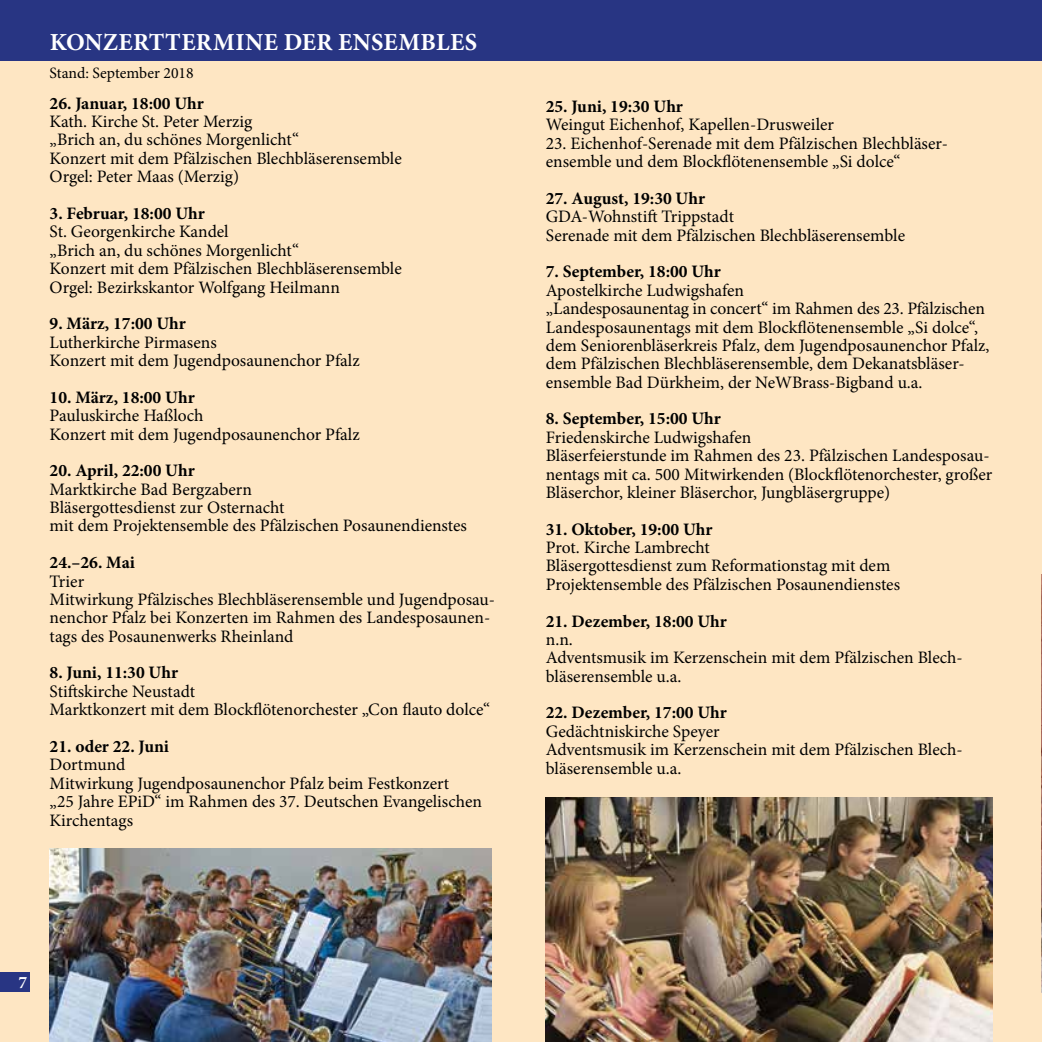
<style>
.page{position:relative;width:1042px;height:1042px;background:#fff}
.page>*{position:absolute;margin:0;border:0;box-sizing:border-box;transform-origin:0 0}
.t1{font:700 24.5px "Minion Pro";letter-spacing:.015em;color:#fff}
.t2{font:17.5px/18.4px "Minion Pro";color:#000}
.t3{font:700 17.5px "Minion Pro";color:#000}
.t4{font:700 17.5px "Minion Pro";color:#fff}
.t5{font:15.75px "Minion Pro";color:#000}
</style>
<div class="page">
<div style="left:0;top:46px;width:1042px;height:996px;background:#fee6c3"></div>
<div style="left:0;top:972px;width:30px;height:20px;background:#283583"></div>
<div style="left:0;top:0;width:1042px;height:60px;background:#283583"></div>
<img style="left:546px;top:798px;width:446px;height:244px">
<img style="left:50px;top:848px;width:441px;height:194px">
<img style="left:1041px;top:574px;width:1px;height:418px">
<h1 class="t1" style="left:50px;top:25px;width:429px">KONZERTTERMINE DER ENSEMBLES</h1>
<p class="t5" style="left:50px;top:62px;width:146px">Stand: September 2018</p>
<p class="t3" style="left:50px;top:91px;width:156px">26. Januar, 18:00 Uhr</p>
<p class="t2" style="left:50px;top:112px;width:354px">Kath. Kirche St. Peter Merzig<br>„Brich an, du schönes Morgenlicht“<br>Konzert mit dem Pfälzischen Blechbläserensemble Orgel: Peter Maas (Merzig)</p>
<p class="t3" style="left:50px;top:201px;width:157px">3. Februar, 18:00 Uhr</p>
<p class="t2" style="left:50px;top:223px;width:354px">St. Georgenkirche Kandel<br>„Brich an, du schönes Morgenlicht“<br>Konzert mit dem Pfälzischen Blechbläserensemble Orgel: Bezirkskantor Wolfgang Heilmann</p>
<p class="t3" style="left:50px;top:311px;width:138px">9. März, 17:00 Uhr</p>
<p class="t2" style="left:50px;top:333px;width:312px">Lutherkirche Pirmasens<br>Konzert mit dem Jugendposaunenchor Pfalz</p>
<p class="t3" style="left:50px;top:385px;width:147px">10. März, 18:00 Uhr</p>
<p class="t2" style="left:50px;top:406px;width:312px">Pauluskirche Haßloch<br>Konzert mit dem Jugendposaunenchor Pfalz</p>
<p class="t3" style="left:50px;top:458px;width:147px">20. April, 22:00 Uhr</p>
<p class="t2" style="left:50px;top:480px;width:419px">Marktkirche Bad Bergzabern<br>Bläsergottesdienst zur Osternacht<br>mit dem Projektensemble des Pfälzischen Posaunendienstes</p>
<p class="t3" style="left:50px;top:550px;width:87px">24.–26. Mai</p>
<p class="t2" style="left:50px;top:572px;width:447px">Trier<br>Mitwirkung Pfälzisches Blechbläserensemble und Jugendposau&shy;nenchor Pfalz bei Konzerten im Rahmen des Landesposaunen&shy;tags des Posaunenwerks Rheinland</p>
<p class="t3" style="left:50px;top:660px;width:130px">8. Juni, 11:30 Uhr</p>
<p class="t2" style="left:50px;top:682px;width:442px">Stiftskirche Neustadt<br>Marktkonzert mit dem Blockflötenorchester „Con flauto dolce“</p>
<p class="t3" style="left:50px;top:734px;width:121px">21. oder 22. Juni</p>
<p class="t2" style="left:50px;top:755px;width:434px">Dortmund<br>Mitwirkung Jugendposaunenchor Pfalz beim Festkonzert<br>„25 Jahre EPiD“ im Rahmen des 37. Deutschen Evangelischen Kirchentags</p>
<p class="t3" style="left:546px;top:94px;width:139px">25. Juni, 19:30 Uhr</p>
<p class="t2" style="left:546px;top:116px;width:290px">Weingut Eichenhof, Kapellen-Drusweiler</p>
<p class="t2" style="left:546px;top:134px;width:404px">23. Eichenhof-Serenade mit dem Pfälzischen Blechbläser&shy;ensemble und dem Blockflötenensemble „Si dolce“</p>
<p class="t3" style="left:546px;top:186px;width:161px">27. August, 19:30 Uhr</p>
<p class="t2" style="left:546px;top:207px;width:361px">GDA-Wohnstift Trippstadt<br>Serenade mit dem Pfälzischen Blechbläserensemble</p>
<p class="t3" style="left:546px;top:259px;width:177px">7. September, 18:00 Uhr</p>
<p class="t2" style="left:546px;top:281px;width:445px">Apostelkirche Ludwigshafen<br>„Landesposaunentag in concert“ im Rahmen des 23. Pfälzischen Landesposaunentags mit dem Blockflötenensemble „Si dolce“, dem Seniorenbläserkreis Pfalz, dem Jugendposaunenchor Pfalz, dem Pfälzischen Blechbläserensemble, dem Dekanatsbläser&shy;ensemble Bad Dürkheim, der NeWBrass-Bigband u.a.</p>
<p class="t3" style="left:546px;top:406px;width:177px">8. September, 15:00 Uhr</p>
<p class="t2" style="left:546px;top:428px;width:448px">Friedenskirche Ludwigshafen<br>Bläserfeierstunde im Rahmen des 23. Pfälzischen Landesposau&shy;nentags mit ca. 500 Mitwirkenden (Blockflötenorchester, großer Bläserchor, kleiner Bläserchor, Jungbläsergruppe)</p>
<p class="t3" style="left:546px;top:517px;width:168px">31. Oktober, 19:00 Uhr</p>
<p class="t2" style="left:546px;top:538px;width:356px">Prot. Kirche Lambrecht<br>Bläsergottesdienst zum Reformationstag mit dem<br>Projektensemble des Pfälzischen Posaunendienstes</p>
<p class="t3" style="left:546px;top:609px;width:183px">21. Dezember, 18:00 Uhr</p>
<p class="t2" style="left:546px;top:630px;width:418px">n.n.<br>Adventsmusik im Kerzenschein mit dem Pfälzischen Blech&shy;bläserensemble u.a.</p>
<p class="t3" style="left:546px;top:700px;width:183px">22. Dezember, 17:00 Uhr</p>
<p class="t2" style="left:546px;top:722px;width:418px">Gedächtniskirche Speyer<br>Adventsmusik im Kerzenschein mit dem Pfälzischen Blech&shy;bläserensemble u.a.</p>
<p class="t4" style="left:18px;top:970px;width:10px">7</p>
</div>
